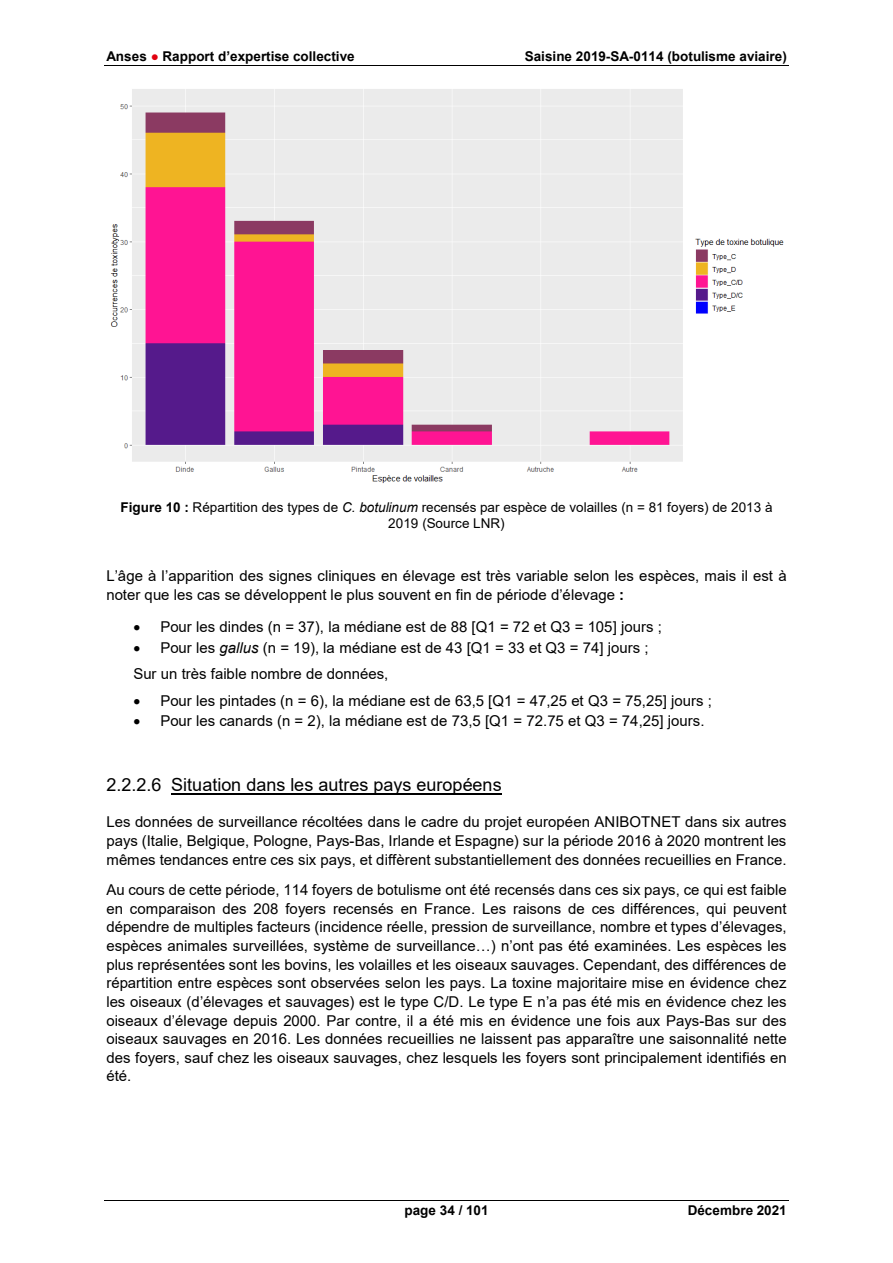
<style>
.page{position:relative;width:893px;height:1263px;background:#fff}
.page>*{position:absolute;margin:0;border:0;box-sizing:border-box;transform-origin:0 0}
.t1{font:18px "Arial";color:#000}
.t2{font:15px/18.6px "Arial";color:#000}
.t3{font:13.5px/16px "Arial";color:#000;text-align:center}
.s1{color:#e1000f}
</style>
<div class="page">
<hr style="left:104px;top:66px;width:685px;height:1px;background:#000">
<hr style="left:104px;top:1200px;width:685px;height:1px;background:#000">
<hr style="left:171px;top:793px;width:330px;height:2px;background:#000">
<img style="left:110px;top:89px;width:674px;height:395px">
<p class="t3" style="left:106px;top:49px;width:250px">Anses <span class="s1">●</span> Rapport d’expertise collective</p>
<p class="t3" style="left:525px;top:49px;width:264px">Saisine 2019-SA-0114 (botulisme aviaire)</p>
<p class="t3" style="left:121px;top:501px;width:653px">Figure 10 : Répartition des types de C. botulinum recensés par espèce de volailles (n = 81 foyers) de 2013 à<br>2019 (Source LNR)</p>
<p class="t2" style="left:106px;top:568px;width:682px">L’âge à l’apparition des signes cliniques en élevage est très variable selon les espèces, mais il est à noter que les cas se développent le plus souvent en fin de période d’élevage :</p>
<p class="t2" style="left:133px;top:619px;width:530px">• Pour les dindes (n = 37), la médiane est de 88 [Q1 = 72 et Q3 = 105] jours ;</p>
<p class="t2" style="left:133px;top:636px;width:517px;line-height:26.1px">• Pour les gallus (n = 19), la médiane est de 43 [Q1 = 33 et Q3 = 74] jours ;<br>Sur un très faible nombre de données,</p>
<p class="t2" style="left:133px;top:692px;width:580px">• Pour les pintades (n = 6), la médiane est de 63,5 [Q1 = 47,25 et Q3 = 75,25] jours ;</p>
<p class="t2" style="left:133px;top:713px;width:573px">• Pour les canards (n = 2), la médiane est de 73,5 [Q1 = 72.75 et Q3 = 74,25] jours.</p>
<p class="t1" style="left:106px;top:778px;width:397px">2.2.2.6 Situation dans les autres pays européens</p>
<p class="t2" style="left:106px;top:814px;width:682px;text-align:justify">Les données de surveillance récoltées dans le cadre du projet européen ANIBOTNET dans six autres pays (Italie, Belgique, Pologne, Pays-Bas, Irlande et Espagne) sur la période 2016 à 2020 montrent les mêmes tendances entre ces six pays, et diffèrent substantiellement des données recueillies en France.</p>
<p class="t2" style="left:106px;top:882px;width:682px;text-align:justify">Au cours de cette période, 114 foyers de botulisme ont été recensés dans ces six pays, ce qui est faible en comparaison des 208 foyers recensés en France. Les raisons de ces différences, qui peuvent dépendre de multiples facteurs (incidence réelle, pression de surveillance, nombre et types d’élevages, espèces animales surveillées, système de surveillance…) n’ont pas été examinées. Les espèces les plus représentées sont les bovins, les volailles et les oiseaux sauvages. Cependant, des différences de répartition entre espèces sont observées selon les pays. La toxine majoritaire mise en évidence chez les oiseaux (d’élevages et sauvages) est le type C/D. Le type E n’a pas été mis en évidence chez les oiseaux d’élevage depuis 2000. Par contre, il a été mis en évidence une fois aux Pays-Bas sur des oiseaux sauvages en 2016. Les données recueillies ne laissent pas apparaître une saisonnalité nette des foyers, sauf chez les oiseaux sauvages, chez lesquels les foyers sont principalement identifiés en été.</p>
<p class="t3" style="left:404px;top:1203px;width:86px">page 34 / 101</p>
<p class="t3" style="left:688px;top:1203px;width:101px">Décembre 2021</p>
</div>
